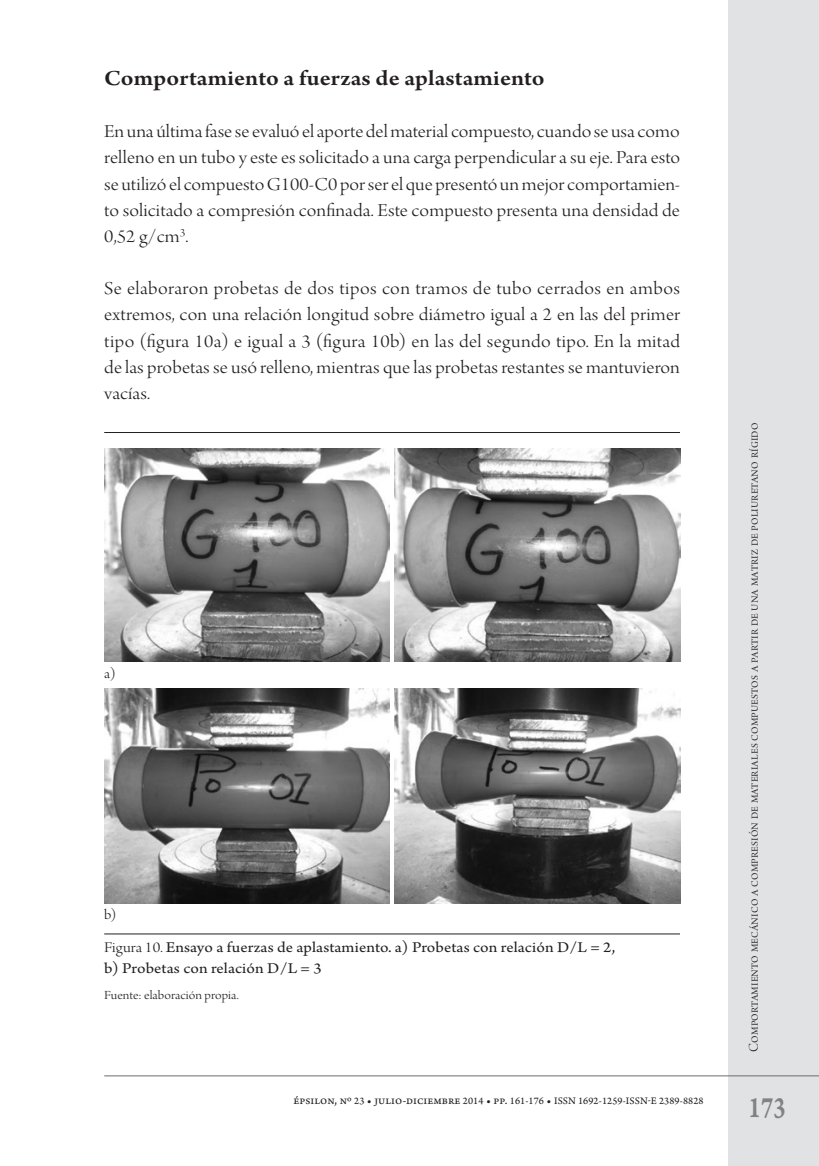
<style>
.page{position:relative;width:819px;height:1166px;background:#fff}
.page>*{position:absolute;margin:0;border:0;box-sizing:border-box;transform-origin:0 0}
.t1{font:31.5px "Arno Pro Smbd Caption";color:#808285;scale:.75 1}
.t2{font:600 22.75px "Arno Pro";letter-spacing:.005em;color:#231f20;scale:1.1 1}
.t3{font:19.25px/26.1px "Arno Pro Light Display";letter-spacing:.045em;color:#231f20;text-align:justify;scale:1.1 1}
.t4{font:15.75px/20.1px "Arno Pro";letter-spacing:.005em;color:#231f20;scale:1.1 1}
.t5{font:14.88px "Arno Pro Light Display";color:#231f20;scale:1.1 1}
.t6{font:14px "Arno Pro Light Display";letter-spacing:.015em;color:#231f20}
.t7{font:13.12px "Arno Pro Light Display";letter-spacing:.025em;color:#231f20;scale:1.1 1}
.t8{font:10.5px "Arno Pro Sm Text";letter-spacing:.01em;color:#231f20}
.s1{font-family:"Arno Pro Light Display"}
.s2{font-size:12.25px}
</style>
<div class="page">
<div style="left:728px;top:0;width:91px;height:1166px;background:#e1e2e4"></div>
<hr style="left:104px;top:1075px;width:715px;height:1px;background:#6c6d70">
<hr style="left:104px;top:432px;width:576px;height:1px;background:#231f20">
<hr style="left:104px;top:933px;width:576px;height:1px;background:#231f20">
<img style="left:395px;top:448px;width:285px;height:214px">
<img style="left:104px;top:448px;width:285px;height:214px">
<img style="left:395px;top:689px;width:285px;height:214px">
<img style="left:104px;top:689px;width:285px;height:214px">
<p class="t2" style="left:104px;top:65px;width:402px">Comportamiento a fuerzas de aplastamiento</p>
<p class="t3" style="left:104px;top:120px;width:525px">En una última fase se evaluó el aporte del material compuesto, cuando se usa como relleno en un tubo y este es solicitado a una carga perpendicular a su eje. Para esto se utilizó el compuesto G100-C0 por ser el que presentó un mejor comportamien&shy;to solicitado a compresión confinada. Este compuesto presenta una densidad de 0,52 g/cm<sup>3</sup>.</p>
<p class="t3" style="left:104px;top:277px;width:525px">Se elaboraron probetas de dos tipos con tramos de tubo cerrados en ambos extremos, con una relación longitud sobre diámetro igual a 2 en las del primer tipo (figura 10a) e igual a 3 (figura 10b) en las del segundo tipo. En la mitad de las probetas se usó relleno, mientras que las probetas restantes se mantuvieron vacías.</p>
<p class="t5" style="left:104px;top:666px;width:12px">a)</p>
<p class="t5" style="left:104px;top:906px;width:13px">b)</p>
<p class="t4" style="left:104px;top:938px;width:466px"><span class="s1">Figura 10.</span> Ensayo a fuerzas de aplastamiento. a) Probetas con relación D/L = 2, b) Probetas con relación D/L = 3</p>
<p class="t7" style="left:104px;top:988px;width:124px">Fuente: elaboración propia.</p>
<p class="t8" style="left:293px;top:1094px;width:411px"><span class="s2">épsilon, nº</span> 23 <span class="s2">• julio-diciembre</span> 2014 <span class="s2">• pp.</span> 161-176 <span class="s2">•</span> ISSN 1692-1259-IssN-e 2389-8828</p>
<p class="t6" style="left:746px;top:1052px;width:631px;rotate:-90deg">Comportamiento mecánico a compresión de materiales compuestos a partir de una matriz de poliuretano rígido</p>
<h1 class="t1" style="left:748px;top:1088px;width:51px">173</h1>
</div>
